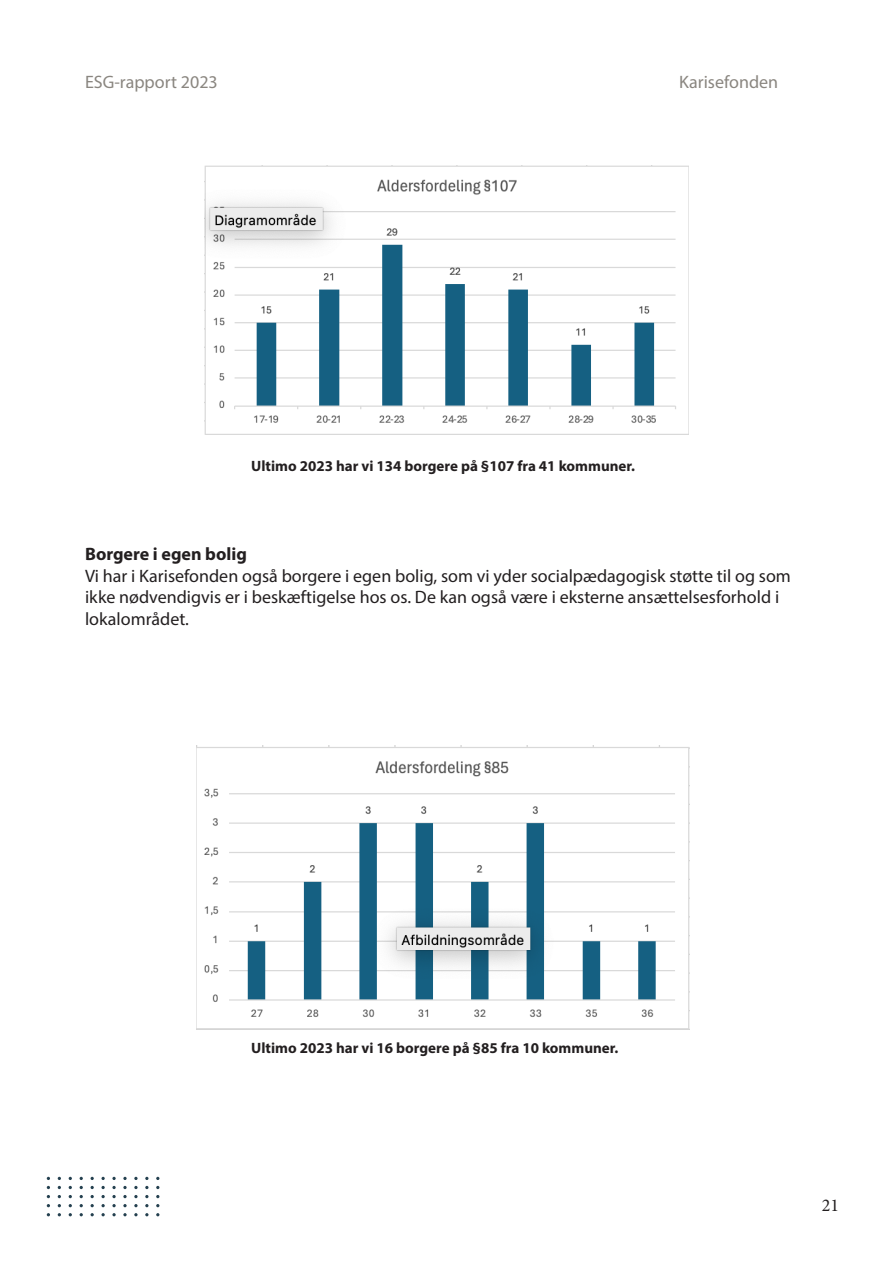
<style>
.page{position:relative;width:893px;height:1263px;background:#fff}
.page>*{position:absolute;margin:0;border:0;box-sizing:border-box;transform-origin:0 0}
.t1{font:18px/21.6px "Myriad Pro";color:#231f20}
.t2{font:18px "Myriad Pro";color:#8a8680}
.t3{font:700 18px "Myriad Pro";color:#231f20}
.t4{font:18px "Minion Pro";color:#231f20}
.t5{font:700 15px "Myriad Pro";color:#231f20}
</style>
<div class="page">
<svg style="left:101px;top:1177px;width:4px;height:3px"></svg>
<svg style="left:112px;top:1177px;width:4px;height:3px"></svg>
<svg style="left:123px;top:1177px;width:4px;height:3px"></svg>
<svg style="left:134px;top:1177px;width:4px;height:3px"></svg>
<svg style="left:145px;top:1177px;width:4px;height:3px"></svg>
<svg style="left:101px;top:1186px;width:4px;height:3px"></svg>
<svg style="left:112px;top:1186px;width:4px;height:3px"></svg>
<svg style="left:123px;top:1186px;width:4px;height:3px"></svg>
<svg style="left:134px;top:1186px;width:4px;height:3px"></svg>
<svg style="left:145px;top:1186px;width:4px;height:3px"></svg>
<svg style="left:101px;top:1195px;width:4px;height:3px"></svg>
<svg style="left:112px;top:1195px;width:4px;height:3px"></svg>
<svg style="left:123px;top:1195px;width:4px;height:3px"></svg>
<svg style="left:134px;top:1195px;width:4px;height:3px"></svg>
<svg style="left:145px;top:1195px;width:4px;height:3px"></svg>
<svg style="left:101px;top:1204px;width:4px;height:3px"></svg>
<svg style="left:112px;top:1204px;width:4px;height:3px"></svg>
<svg style="left:123px;top:1204px;width:4px;height:3px"></svg>
<svg style="left:134px;top:1204px;width:4px;height:3px"></svg>
<svg style="left:145px;top:1204px;width:4px;height:3px"></svg>
<svg style="left:101px;top:1213px;width:4px;height:3px"></svg>
<svg style="left:112px;top:1213px;width:4px;height:3px"></svg>
<svg style="left:123px;top:1213px;width:4px;height:3px"></svg>
<svg style="left:134px;top:1213px;width:4px;height:3px"></svg>
<svg style="left:145px;top:1213px;width:4px;height:3px"></svg>
<img style="left:204px;top:166px;width:485px;height:268px">
<img style="left:196px;top:746px;width:493px;height:283px">
<p class="t2" style="left:85px;top:71px;width:134px">ESG-rapport 2023</p>
<p class="t2" style="left:679px;top:71px;width:101px">Karisefonden</p>
<p class="t5" style="left:251px;top:456px;width:385px">Ultimo 2023 har vi 134 borgere på §107 fra 41 kommuner.</p>
<p class="t3" style="left:85px;top:542px;width:163px">Borgere i egen bolig</p>
<p class="t1" style="left:85px;top:564px;width:707px">Vi har i Karisefonden også borgere i egen bolig, som vi yder socialpædagogisk støtte til og som ikke nødvendigvis er i beskæftigelse hos os. De kan også være i eksterne ansættelsesforhold i lokalområdet.</p>
<p class="t5" style="left:251px;top:1038px;width:369px">Ultimo 2023 har vi 16 borgere på §85 fra 10 kommuner.</p>
<p class="t4" style="left:822px;top:1193px;width:19px">21</p>
</div>
